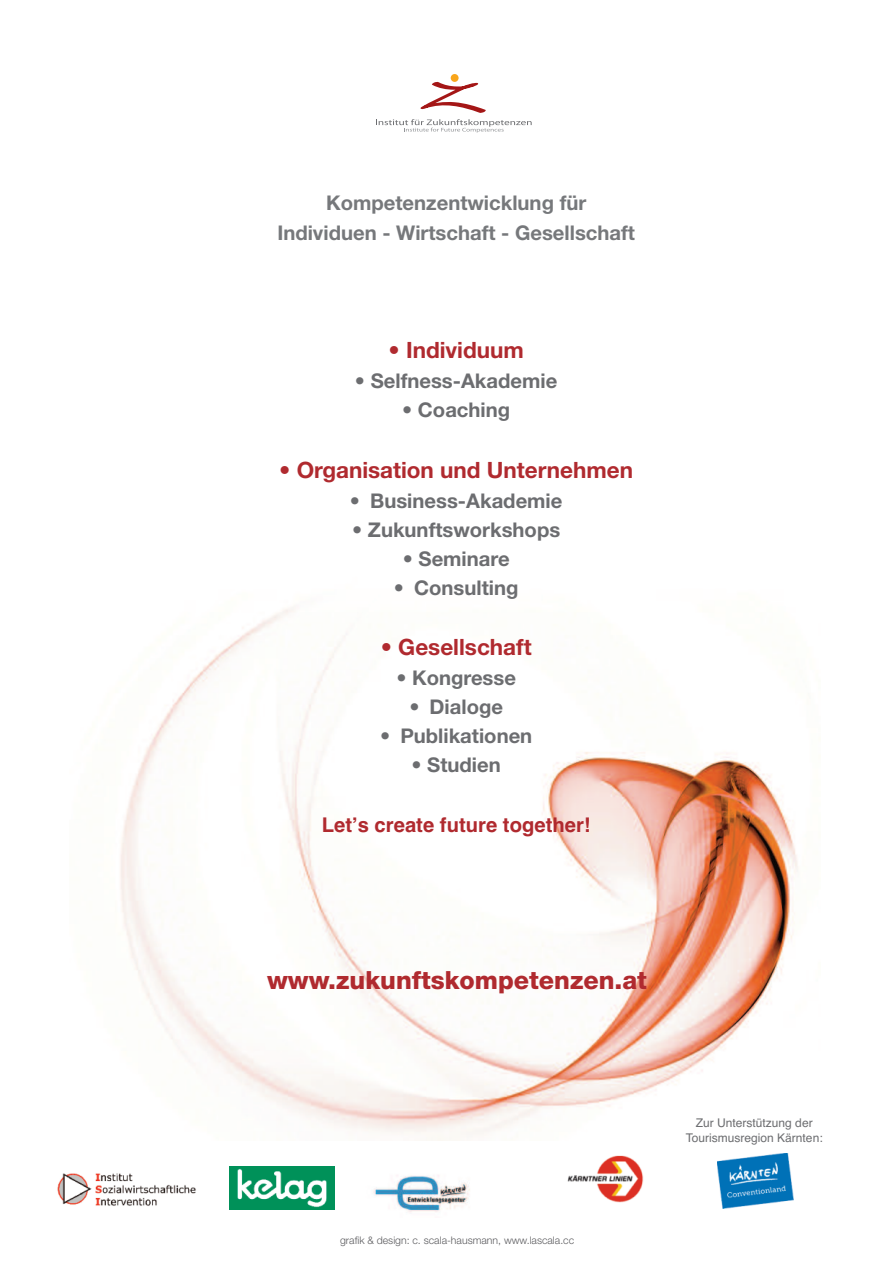
<style>
.page{position:relative;width:893px;height:1263px;background:#fff}
.page>*{position:absolute;margin:0;border:0;box-sizing:border-box;transform-origin:0 0}
.t1{font:800 25.05px "Helvetica Neue";color:#b02a2f}
.t2{font:700 22.5px "Helvetica Neue";color:#b02a2f}
.t3{font:700 20.25px "Helvetica Neue";color:#6c6d70}
.t4{font:700 20.25px/29.1px "Helvetica Neue";color:#76787b;text-align:center}
.t5{font:700 20.25px "Helvetica";color:#b02a2f}
.t6{font:12px/14.4px "Helvetica";color:#6c6d70;text-align:center}
.t7{font:300 10.5px "Helvetica Neue";color:#5c5c5f}
</style>
<div class="page">
<img style="left:120px;top:607px;width:678px;height:533px">
<svg style="left:420px;top:82px;width:66px;height:31px"></svg>
<div style="left:451px;top:74px;width:8px;height:8px;background:#f9a61b;border-radius:50%"></div>
<svg style="left:376px;top:119px;width:156px;height:14px"></svg>
<img style="left:373px;top:1175px;width:97px;height:37px">
<img style="left:717px;top:1153px;width:76px;height:56px">
<img style="left:57px;top:1173px;width:139px;height:33px">
<img style="left:229px;top:1166px;width:105px;height:44px">
<img style="left:567px;top:1155px;width:77px;height:48px">
<p class="t4" style="left:277px;top:188px;width:359px">Kompetenzentwicklung für<br>Individuen - Wirtschaft - Gesellschaft</p>
<p class="t2" style="left:388px;top:336px;width:137px">• Individuum</p>
<p class="t3" style="left:355px;top:369px;width:204px">• Selfness-Akademie</p>
<p class="t3" style="left:402px;top:398px;width:110px">• Coaching</p>
<p class="t2" style="left:279px;top:456px;width:355px">• Organisation und Unternehmen</p>
<p class="t3" style="left:350px;top:488px;width:214px">• Business-Akademie</p>
<p class="t3" style="left:352px;top:517px;width:210px">• Zukunftsworkshops</p>
<p class="t3" style="left:403px;top:546px;width:108px">• Seminare</p>
<p class="t3" style="left:394px;top:575px;width:126px">• Consulting</p>
<p class="t2" style="left:381px;top:633px;width:152px">• Gesellschaft</p>
<p class="t3" style="left:396px;top:666px;width:121px">• Kongresse</p>
<p class="t3" style="left:409px;top:695px;width:95px">• Dialoge</p>
<p class="t3" style="left:380px;top:724px;width:154px">• Publikationen</p>
<p class="t3" style="left:412px;top:753px;width:91px">• Studien</p>
<p class="t5" style="left:322px;top:813px;width:270px">Let’s create future together!</p>
<p class="t1" style="left:267px;top:971px;width:381px">www.zukunftskompetenzen.at</p>
<p class="t7" style="left:340px;top:1236px;width:236px">grafik &amp; design: c. scala-hausmann, www.lascala.cc</p>
<p class="t6" style="left:686px;top:1116px;width:138px">Zur Unterstützung der<br>Tourismusregion Kärnten:</p>
</div>
